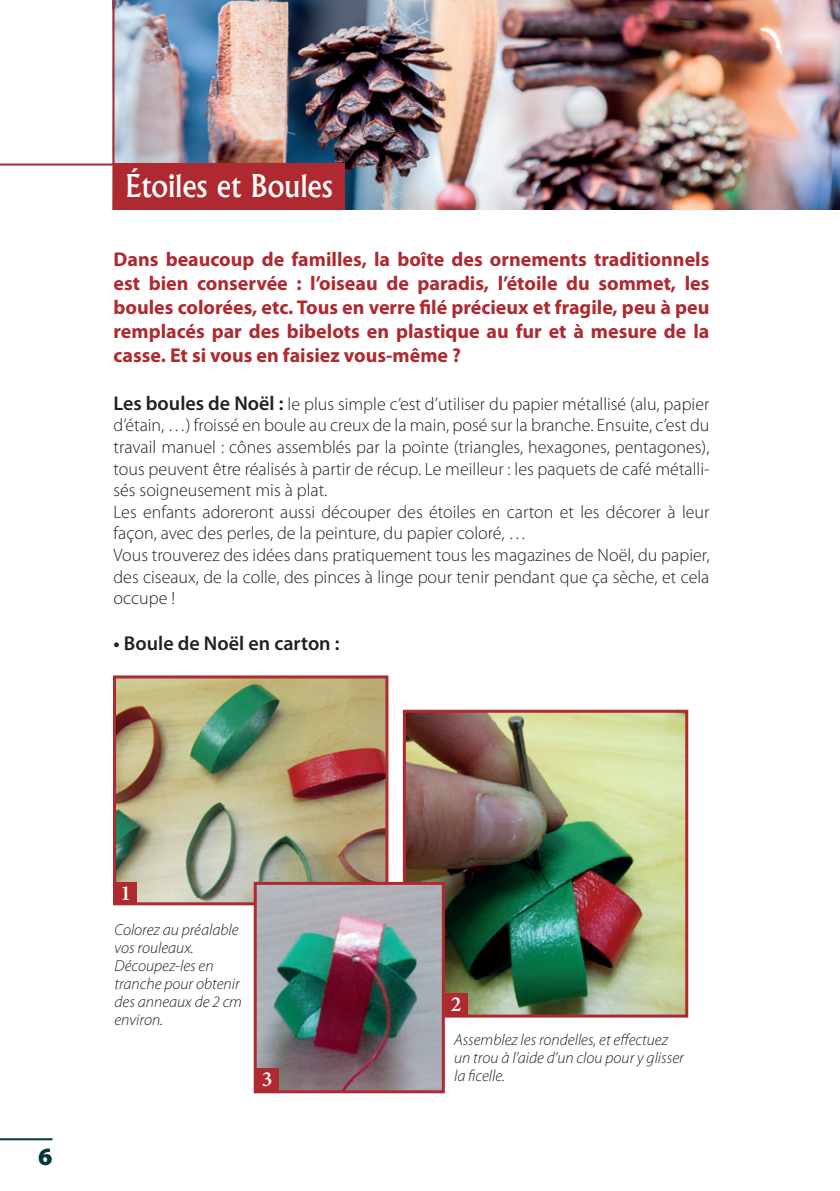
<style>
.page{position:relative;width:840px;height:1191px;background:#fff}
.page>*{position:absolute;margin:0;border:0;box-sizing:border-box;transform-origin:0 0}
.t1{font:500 30px "Albertus";color:#fff}
.t2{font:900 25px "Myriad Pro";color:#03383f}
.t3{font:600 21.6px "Minion Pro";color:#fff}
.t4{font:700 20px/24px "Myriad Pro";color:#ae2a30;text-align:justify}
.t5{font:600 20px "Myriad Pro";color:#231f20}
.t6{font:300 18px/21.6px "Myriad Pro";color:#231f20}
.t7{font:italic 300 16px/18px "Myriad Pro";color:#231f20}
.s1{font-weight:600;font-size:20px}
</style>
<div class="page">
<hr style="left:0;top:1138px;width:52px;height:2px;background:#03383f">
<img style="left:114px;top:0;width:725px;height:210px">
<div style="left:113px;top:163px;width:232px;height:47px;background:#ae2a30"></div>
<img style="left:117px;top:679px;width:267px;height:222px">
<div style="left:113px;top:675px;width:275px;height:230px;border:3px solid #ae2a30"></div>
<img style="left:406px;top:713px;width:277px;height:300px">
<div style="left:402px;top:709px;width:285px;height:308px;border:3px solid #ae2a30"></div>
<img style="left:252px;top:880px;width:194px;height:214px">
<div style="left:114px;top:881px;width:23px;height:23px;background:#ae2a30"></div>
<div style="left:444px;top:993px;width:23px;height:23px;background:#ae2a30"></div>
<div style="left:256px;top:1068px;width:22px;height:22px;background:#ae2a30"></div>
<hr style="left:0;top:163px;width:345px;height:2px;background:#ae2a30">
<hr style="left:112px;top:0;width:2px;height:210px;background:#ae2a30">
<h1 class="t1" style="left:125px;top:167px;width:209px">Étoiles et Boules</h1>
<p class="t4" style="left:113px;top:246px;width:597px">Dans beaucoup de familles, la boîte des ornements traditionnels est bien conservée : l’oiseau de paradis, l’étoile du sommet, les boules colorées, etc. Tous en verre filé précieux et fragile, peu à peu remplacés par des bibelots en plastique au fur et à mesure de la casse. Et si vous en faisiez vous-même ?</p>
<p class="t6" style="left:113px;top:393px;width:597px"><span class="s1">Les boules de Noël :</span> le plus simple c’est d’utiliser du papier métallisé (alu, papier d’étain, …) froissé en boule au creux de la main, posé sur la branche. Ensuite, c’est du travail manuel : cônes assemblés par la pointe (triangles, hexagones, pentagones), tous peuvent être réalisés à partir de récup. Le meilleur : les paquets de café métalli&shy;sés soigneusement mis à plat.<br>Les enfants adoreront aussi découper des étoiles en carton et les décorer à leur façon, avec des perles, de la peinture, du papier coloré, …<br>Vous trouverez des idées dans pratiquement tous les magazines de Noël, du papier, des ciseaux, de la colle, des pinces à linge pour tenir pendant que ça sèche, et cela occupe !</p>
<p class="t5" style="left:113px;top:630px;width:227px">• Boule de Noël en carton :</p>
<h2 class="t2" style="left:38px;top:1140px;width:16px">6</h2>
<p class="t3" style="left:120px;top:877px;width:12px">1</p>
<p class="t7" style="left:114px;top:920px;width:129px">Colorez au préalable vos rouleaux.<br>Découpez-les en tranche pour obtenir des anneaux de 2 cm environ.</p>
<p class="t3" style="left:262px;top:1064px;width:12px">3</p>
<p class="t3" style="left:450px;top:989px;width:12px">2</p>
<p class="t7" style="left:454px;top:1031px;width:231px">Assemblez les rondelles, et effectuez un trou à l’aide d’un clou pour y glisser la ficelle.</p>
</div>
